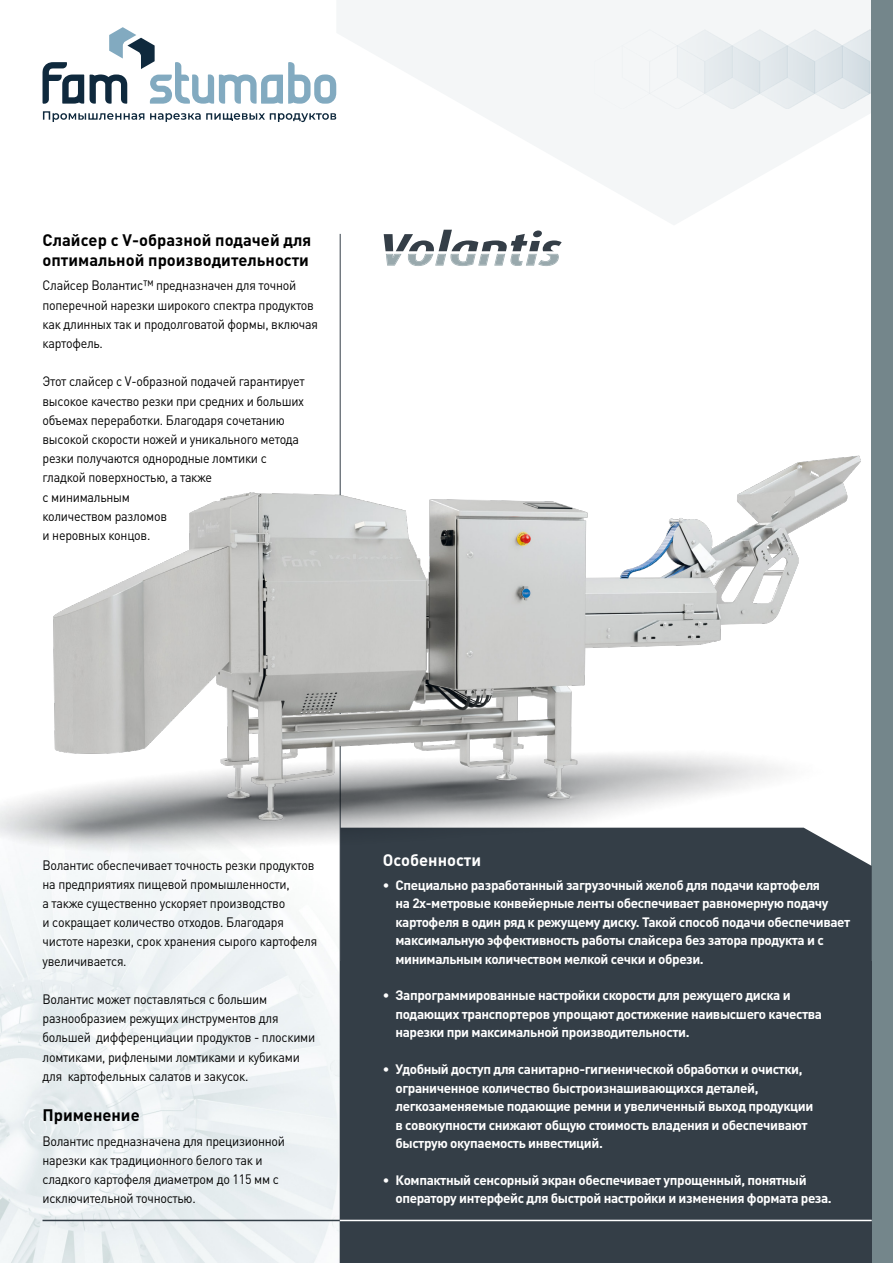
<style>
.page{position:relative;width:893px;height:1263px;background:#fff}
.page>*{position:absolute;margin:0;border:0;box-sizing:border-box;transform-origin:0 0}
.Titel{font:700 16.5px/19.2px "DIN Pro";color:#000}
.Titel_Wit{font:700 16.5px "DIN Pro";color:#fff}
.Txt{font:13.5px/19.2px "DIN Pro";letter-spacing:-.02em;color:#000;scale:.92 1}
.Txt_Wit{font:700 13.5px/18.5px "DIN Pro";letter-spacing:-.03em;color:#fff}
</style>
<div class="page">
<img style="left:0;top:69px;width:872px;height:1194px">
<svg style="left:336px;top:0;width:536px;height:225px;fill:#f4f6f7"></svg>
<img style="left:594px;top:27px;width:278px;height:81px">
<div style="left:872px;top:0;width:21px;height:1263px;background:#74868b"></div>
<svg style="left:43px;top:62px;width:41px;height:42px"></svg>
<svg style="left:90px;top:27px;width:246px;height:77px"></svg>
<svg style="left:43px;top:111px;width:101px;height:11px"></svg>
<svg style="left:150px;top:113px;width:186px;height:9px"></svg>
<hr style="left:340px;top:234px;width:1px;height:1029px;background:#343e47">
<hr style="left:43px;top:1220px;width:297px;height:1px;background:#343e47">
<div style="left:340px;top:961px;width:532px;height:302px;background:#343e47"></div>
<hr style="left:340px;top:1220px;width:532px;height:1px;background:#fff">
<img style="left:0;top:258px;width:872px;height:736px">
<svg style="left:384px;top:230px;width:178px;height:36px"></svg>
<p class="Titel" style="left:43px;top:230px;width:270px">Слайсер с V-образной подачей для оптимальной производительности</p>
<p class="Txt" style="left:43px;top:275px;width:301px">Слайсер Волантис™ предназначен для точной поперечной нарезки широкого спектра продуктов как длинных так и продолговатой формы, включая картофель.</p>
<p class="Txt" style="left:43px;top:371px;width:287px">Этот слайсер с V-образной подачей гарантирует высокое качество резки при средних и больших объемах переработки. Благодаря сочетанию высокой скорости ножей и уникального метода резки получаются однородные ломтики с гладкой поверхностью, а также<br>с минимальным<br>количеством разломов<br>и неровных концов.</p>
<p class="Txt" style="left:43px;top:855px;width:300px">Волантис обеспечивает точность резки продуктов на предприятиях пищевой промышленности,<br>а также существенно ускоряет производство<br>и сокращает количество отходов. Благодаря чистоте нарезки, срок хранения сырого картофеля увеличивается.</p>
<p class="Txt" style="left:43px;top:989px;width:298px">Волантис может поставляться с большим разнообразием режущих инструментов для большей дифференциации продуктов - плоскими ломтиками, рифлеными ломтиками и кубиками для картофельных салатов и закусок.</p>
<p class="Titel" style="left:43px;top:1105px;width:99px">Применение</p>
<p class="Txt" style="left:43px;top:1131px;width:265px">Волантис предназначена для прецизионной нарезки как традиционного белого так и сладкого картофеля диаметром до 115 мм с исключительной точностью.</p>
<p class="Titel_Wit" style="left:383px;top:849px;width:100px">Особенности</p>
<p class="Txt_Wit" style="left:395px;top:875px;width:456px;text-indent:-13px">• Специально разработанный загрузочный желоб для подачи картофеля<br>на 2х-метровые конвейерные ленты обеспечивает равномерную подачу картофеля в один ряд к режущему диску. Такой способ подачи обеспечивает максимальную эффективность работы слайсера без затора продукта и с минимальным количеством мелкой сечки и обрези.</p>
<p class="Txt_Wit" style="left:395px;top:986px;width:428px;text-indent:-13px">• Запрограммированные настройки скорости для режущего диска и подающих транспортеров упрощают достижение наивысшего качества нарезки при максимальной производительности.</p>
<p class="Txt_Wit" style="left:395px;top:1060px;width:419px;text-indent:-13px">• Удобный доступ для санитарно-гигиенической обработки и очистки, ограниченное количество быстроизнашивающихся деталей, легкозаменяемые подающие ремни и увеличенный выход продукции в совокупности снижают общую стоимость владения и обеспечивают быструю окупаемость инвестиций.</p>
<p class="Txt_Wit" style="left:395px;top:1170px;width:438px;text-indent:-13px">• Компактный сенсорный экран обеспечивает упрощенный, понятный оператору интерфейс для быстрой настройки и изменения формата реза.</p>
</div>
